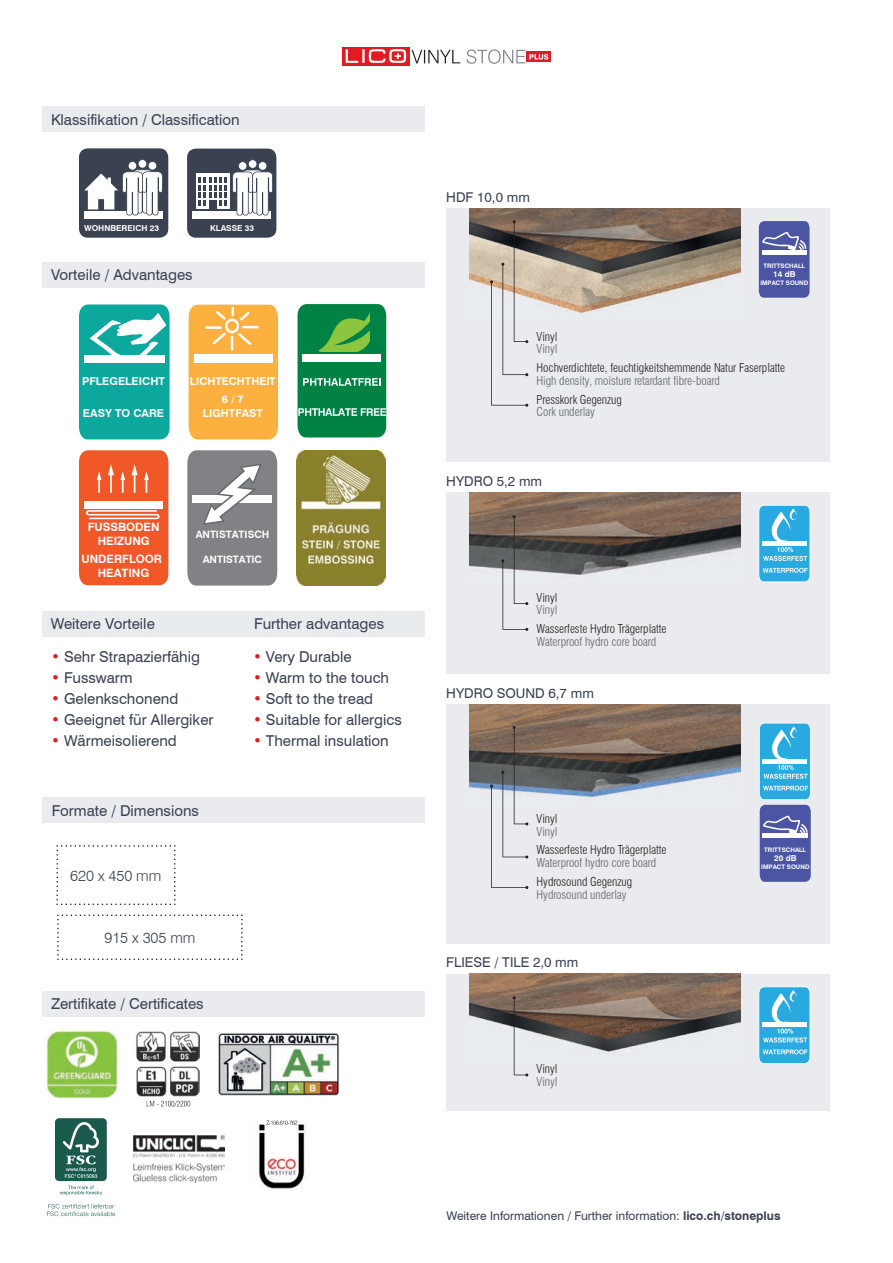
<style>
.page{position:relative;width:893px;height:1263px;background:#fff}
.page>*{position:absolute;margin:0;border:0;box-sizing:border-box;transform-origin:0 0}
.t1{font:15px "Swiss 721 BT";color:#3a4151}
.t2{font:300 15px "Swiss 721 BT";letter-spacing:-.005em;color:#3a4151}
.t3{font:13.5px "Swiss 721 BT";color:#3a4151}
.t4{font:300 condensed 12px "Swiss 721 BT";letter-spacing:-.005em;color:#231f20}
.t5{font:300 condensed 12px "Swiss 721 BT";letter-spacing:-.005em;color:#636366}
.t6{font:12px "Swiss 721 BT";color:#3a4151}
.t7{font:700 11.55px/13.8px "Swiss 721 BT";color:#fff;text-align:center}
.t8{font:700 10.8px "Swiss 721 BT";color:#fff}
.t9{font:700 10.2px "Swiss 721 BT";color:#fff}
.t10{font:700 8.25px "Swiss 721 BT";color:#fff}
.t11{font:700 8.1px "Swiss 721 BT";color:#fff}
.t12{font:700 6.15px "Swiss 721 BT";color:#fff}
.s1{color:#e21a21}
.s2{font-weight:700}
</style>
<div class="page">
<svg style="left:412px;top:50px;width:48px;height:13px"></svg>
<div style="left:342px;top:47px;width:67px;height:19px;background:#e21a21"></div>
<svg style="left:346px;top:49px;width:60px;height:14px"></svg>
<svg style="left:548px;top:52px;width:3px;height:10px"></svg>
<svg style="left:467px;top:49px;width:81px;height:15px"></svg>
<div style="left:446px;top:973px;width:383px;height:137px;background:#eaebef"></div>
<svg style="left:79px;top:450px;width:89px;height:135px;background:#f26a3e"></svg>
<svg style="left:79px;top:304px;width:91px;height:135px;background:#33b5ac"></svg>
<svg style="left:189px;top:305px;width:89px;height:134px;background:#fbb751"></svg>
<div style="left:43px;top:106px;width:382px;height:25px;background:#eaebef"></div>
<div style="left:43px;top:262px;width:382px;height:25px;background:#eaebef"></div>
<div style="left:43px;top:797px;width:382px;height:25px;background:#eaebef"></div>
<div style="left:43px;top:611px;width:382px;height:25px;background:#eaebef"></div>
<div style="left:43px;top:991px;width:382px;height:25px;background:#eaebef"></div>
<div style="left:187px;top:149px;width:89px;height:89px;background:#3a4151;border-radius:9px"></div>
<div style="left:192px;top:211px;width:79px;height:8px;background:#fff"></div>
<div style="left:196px;top:174px;width:33px;height:35px;background:#fff"></div>
<svg style="left:198px;top:159px;width:75px;height:57px"></svg>
<div style="left:79px;top:148px;width:89px;height:90px;background:#3a4151;border-radius:9px"></div>
<div style="left:84px;top:211px;width:79px;height:8px;background:#fff"></div>
<svg style="left:84px;top:159px;width:79px;height:57px"></svg>
<img style="left:296px;top:450px;width:90px;height:135px">
<svg style="left:187px;top:450px;width:90px;height:136px;background:#8f9194"></svg>
<svg style="left:56px;top:845px;width:120px;height:60px"></svg>
<svg style="left:57px;top:914px;width:186px;height:46px"></svg>
<div style="left:446px;top:208px;width:383px;height:254px;background:#eaebef"></div>
<div style="left:446px;top:492px;width:383px;height:182px;background:#eaebef"></div>
<div style="left:446px;top:704px;width:383px;height:239px;background:#eaebef"></div>
<img style="left:470px;top:208px;width:271px;height:105px">
<img style="left:470px;top:492px;width:271px;height:84px">
<img style="left:470px;top:704px;width:271px;height:94px">
<img style="left:470px;top:973px;width:271px;height:79px">
<svg style="left:501px;top:515px;width:27px;height:116px"></svg>
<svg style="left:513px;top:996px;width:15px;height:80px"></svg>
<svg style="left:490px;top:220px;width:38px;height:187px"></svg>
<svg style="left:490px;top:726px;width:38px;height:163px"></svg>
<svg style="left:759px;top:505px;width:51px;height:77px;background:#55bae6"></svg>
<svg style="left:759px;top:987px;width:51px;height:76px;background:#52b9e5"></svg>
<svg style="left:47px;top:1204px;width:68px;height:12px"></svg>
<div style="left:55px;top:1118px;width:52px;height:63px;background:#1a5a4d;border-radius:4px"></div>
<svg style="left:63px;top:1122px;width:36px;height:56px"></svg>
<svg style="left:60px;top:1185px;width:42px;height:10px"></svg>
<img style="left:134px;top:1135px;width:90px;height:47px">
<img style="left:136px;top:1032px;width:64px;height:64px">
<img style="left:45px;top:1030px;width:73px;height:69px">
<svg style="left:147px;top:1101px;width:43px;height:6px"></svg>
<img style="left:217px;top:1033px;width:122px;height:62px">
<svg style="left:759px;top:723px;width:52px;height:159px;background:#5e94cb"></svg>
<hr style="left:763px;top:834px;width:45px;height:4px;background:#fff">
<svg style="left:759px;top:221px;width:50px;height:77px;background:#5861aa"></svg>
<hr style="left:762px;top:250px;width:45px;height:4px;background:#fff">
<img style="left:256px;top:1124px;width:51px;height:65px">
<svg style="left:266px;top:1120px;width:31px;height:5px"></svg>
<svg style="left:298px;top:304px;width:88px;height:133px;background:#289558"></svg>
<p class="t1" style="left:51px;top:110px;width:190px">Klassifikation / Classification</p>
<p class="t10" style="left:84px;top:223px;width:76px">WOHNBEREICH 23</p>
<p class="t10" style="left:210px;top:223px;width:46px">KLASSE 33</p>
<p class="t1" style="left:51px;top:266px;width:143px">Vorteile / Advantages</p>
<p class="t8" style="left:82px;top:375px;width:85px">PFLEGELEICHT</p>
<p class="t8" style="left:83px;top:407px;width:83px">EASY TO CARE</p>
<p class="t8" style="left:190px;top:375px;width:87px">LICHTECHTHEIT</p>
<p class="t8" style="left:203px;top:406px;width:61px">LIGHTFAST</p>
<p class="t8" style="left:222px;top:393px;width:23px">6 / 7</p>
<p class="t7" style="left:88px;top:520px;width:73px">FUSSBODEN<br>HEIZUNG</p>
<p class="t7" style="left:82px;top:552px;width:82px">UNDERFLOOR<br>HEATING</p>
<p class="t1" style="left:51px;top:615px;width:106px">Weitere Vorteile</p>
<p class="t9" style="left:196px;top:529px;width:75px">ANTISTATISCH</p>
<p class="t9" style="left:203px;top:553px;width:61px">ANTISTATIC</p>
<p class="t1" style="left:254px;top:615px;width:131px">Further advantages</p>
<p class="t1" style="left:51px;top:647px;width:150px"><span class="s1">•</span> Sehr Strapazierfähig</p>
<p class="t1" style="left:51px;top:668px;width:83px"><span class="s1">•</span> Fusswarm</p>
<p class="t1" style="left:51px;top:689px;width:129px"><span class="s1">•</span> Gelenkschonend</p>
<p class="t1" style="left:51px;top:710px;width:164px"><span class="s1">•</span> Geeignet für Allergiker</p>
<p class="t1" style="left:51px;top:731px;width:127px"><span class="s1">•</span> Wärmeisolierend</p>
<p class="t1" style="left:52px;top:801px;width:149px">Formate / Dimensions</p>
<p class="t2" style="left:70px;top:866px;width:92px">620 x 450 mm</p>
<p class="t2" style="left:104px;top:928px;width:92px">915 x 305 mm</p>
<p class="t1" style="left:51px;top:995px;width:154px">Zertifikate / Certificates</p>
<p class="t1" style="left:253px;top:647px;width:100px"><span class="s1">•</span> Very Durable</p>
<p class="t1" style="left:253px;top:668px;width:138px"><span class="s1">•</span> Warm to the touch</p>
<p class="t1" style="left:253px;top:689px;width:122px"><span class="s1">•</span> Soft to the tread</p>
<p class="t1" style="left:253px;top:710px;width:150px"><span class="s1">•</span> Suitable for allergics</p>
<p class="t1" style="left:253px;top:731px;width:137px"><span class="s1">•</span> Thermal insulation</p>
<p class="t3" style="left:446px;top:189px;width:85px">HDF 10,0 mm</p>
<p class="t12" style="left:763px;top:262px;width:43px">TRITTSCHALL</p>
<p class="t12" style="left:760px;top:279px;width:49px">IMPACT SOUND</p>
<p class="t11" style="left:773px;top:269px;width:24px">14 dB</p>
<p class="t4" style="left:537px;top:329px;width:23px">Vinyl</p>
<p class="t5" style="left:537px;top:342px;width:23px">Vinyl</p>
<p class="t4" style="left:537px;top:360px;width:250px">Hochverdichtete, feuchtigkeitshemmende Natur Faserplatte</p>
<p class="t5" style="left:537px;top:373px;width:185px">High density, moisture retardant fibre-board</p>
<p class="t4" style="left:537px;top:392px;width:87px">Presskork Gegenzug</p>
<p class="t5" style="left:537px;top:405px;width:60px">Cork underlay</p>
<p class="t3" style="left:446px;top:473px;width:97px">HYDRO 5,2 mm</p>
<p class="t4" style="left:537px;top:590px;width:23px">Vinyl</p>
<p class="t5" style="left:537px;top:603px;width:23px">Vinyl</p>
<p class="t4" style="left:537px;top:621px;width:131px">Wasserfeste Hydro Trägerplatte</p>
<p class="t5" style="left:537px;top:634px;width:121px">Waterproof hydro core board</p>
<p class="t3" style="left:446px;top:685px;width:149px">HYDRO SOUND 6,7 mm</p>
<p class="t4" style="left:537px;top:811px;width:23px">Vinyl</p>
<p class="t5" style="left:537px;top:824px;width:23px">Vinyl</p>
<p class="t4" style="left:537px;top:843px;width:131px">Wasserfeste Hydro Trägerplatte</p>
<p class="t5" style="left:537px;top:855px;width:121px">Waterproof hydro core board</p>
<p class="t4" style="left:537px;top:874px;width:97px">Hydrosound Gegenzug</p>
<p class="t5" style="left:537px;top:887px;width:91px">Hydrosound underlay</p>
<p class="t3" style="left:446px;top:954px;width:134px">FLIESE / TILE 2,0 mm</p>
<p class="t4" style="left:537px;top:1061px;width:23px">Vinyl</p>
<p class="t5" style="left:537px;top:1074px;width:23px">Vinyl</p>
<p class="t12" style="left:764px;top:846px;width:43px">TRITTSCHALL</p>
<p class="t12" style="left:761px;top:863px;width:50px">IMPACT SOUND</p>
<p class="t10" style="left:774px;top:853px;width:24px">20 dB</p>
<p class="t6" style="left:446px;top:1209px;width:336px">Weitere Informationen / Further information: <span class="s2">lico.ch/stoneplus</span></p>
</div>
